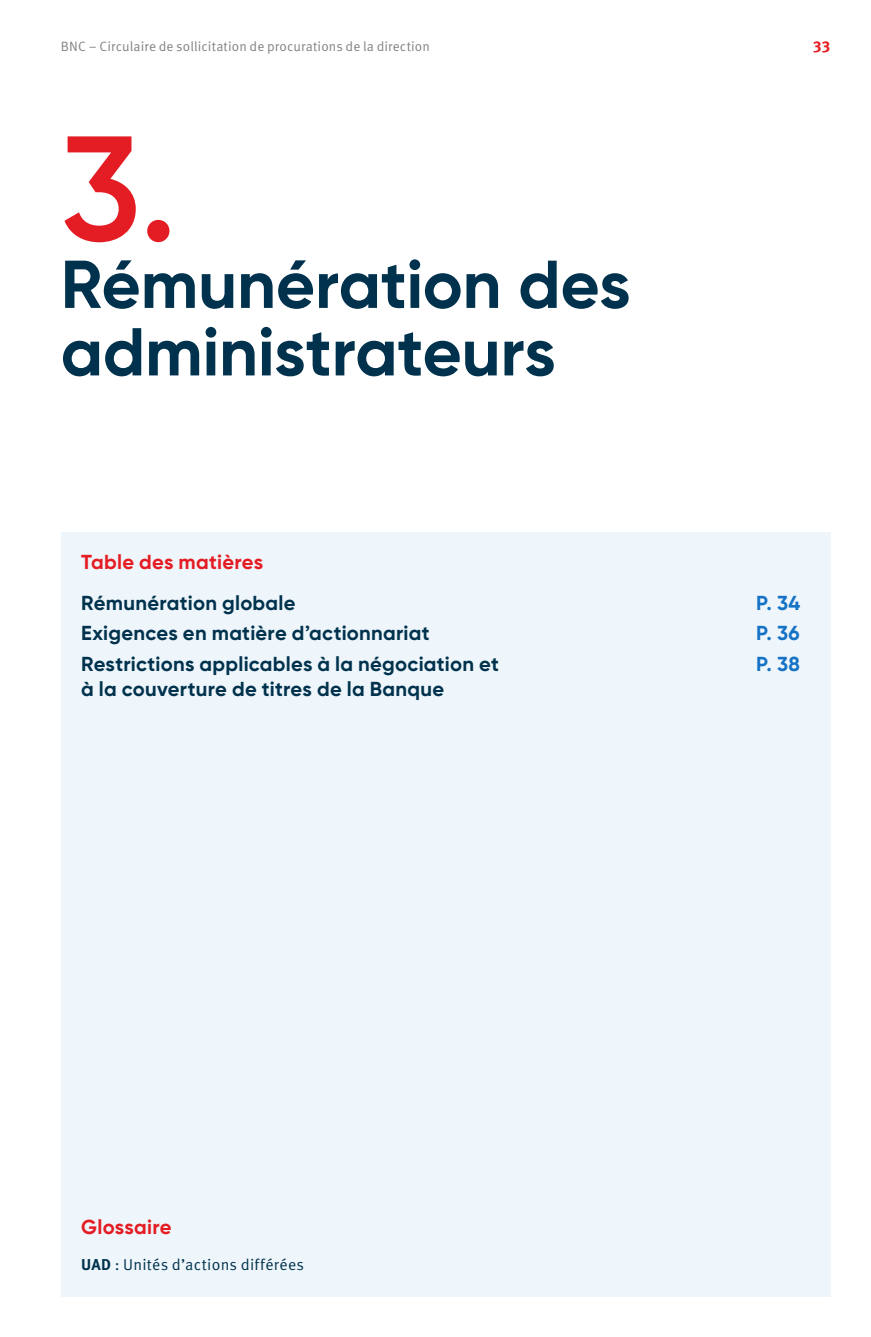
<style>
.page{position:relative;width:871px;height:1337px;background:#fff}
.page>*{position:absolute;margin:0;border:0;box-sizing:border-box;transform-origin:0 0}
._01-Titre_Section{font:600 148.5px "Gilroy";color:#e41c23}
._01-Titre_Section-2{font:700 67.5px/67.5px "Gilroy";color:#00324d}
._04-Sous-titre_2{font:700 20.25px "Gilroy BN";letter-spacing:.015em;color:#00324d}
._03-Sous-titre_1_-_r{font:700 20.25px "Gilroy";letter-spacing:.015em;color:#e41c23}
._04-Sous-titre_2-2{font:700 20.25px "Gilroy BN";color:#1572c5}
.Texte{font:15.75px "Meta Pro Norm";letter-spacing:.02em;color:#00324d}
.t1{font:700 15.75px "Meta Pro";color:#e41c23}
.Texte-2{font:13.5px "Meta Pro Norm";letter-spacing:.005em;color:#808285}
.s1{font-family:"Meta Pro";font-weight:700}
</style>
<div class="page">
<div style="left:61px;top:532px;width:769px;height:764px;background:#eef6fb"></div>
<p class="Texte-2" style="left:61px;top:36px;width:371px">BNC – Circulaire de sollicitation de procurations de la direction</p>
<p class="t1" style="left:812px;top:35px;width:19px">33</p>
<p class="_01-Titre_Section" style="left:61px;top:96px;width:118px">3.</p>
<p class="_01-Titre_Section-2" style="left:61px;top:250px;width:571px">Rémunération des administrateurs</p>
<p class="_03-Sous-titre_1_-_r" style="left:81px;top:550px;width:183px">Table des matières</p>
<p class="_04-Sous-titre_2" style="left:81px;top:590px;width:216px">Rémunération globale</p>
<p class="_04-Sous-titre_2-2" style="left:756px;top:590px;width:45px">P. 34</p>
<p class="_04-Sous-titre_2" style="left:81px;top:620px;width:350px">Exigences en matière d’actionnariat</p>
<p class="_04-Sous-titre_2-2" style="left:756px;top:620px;width:45px">P. 36</p>
<p class="_04-Sous-titre_2" style="left:81px;top:651px;width:419px">Restrictions applicables à la négociation et</p>
<p class="_04-Sous-titre_2-2" style="left:756px;top:651px;width:45px">P. 38</p>
<p class="_04-Sous-titre_2" style="left:81px;top:676px;width:365px">à la couverture de titres de la Banque</p>
<p class="_03-Sous-titre_1_-_r" style="left:81px;top:1214px;width:92px">Glossaire</p>
<p class="Texte" style="left:81px;top:1252px;width:224px"><span class="s1">UAD</span> : Unités d’actions différées</p>
</div>
